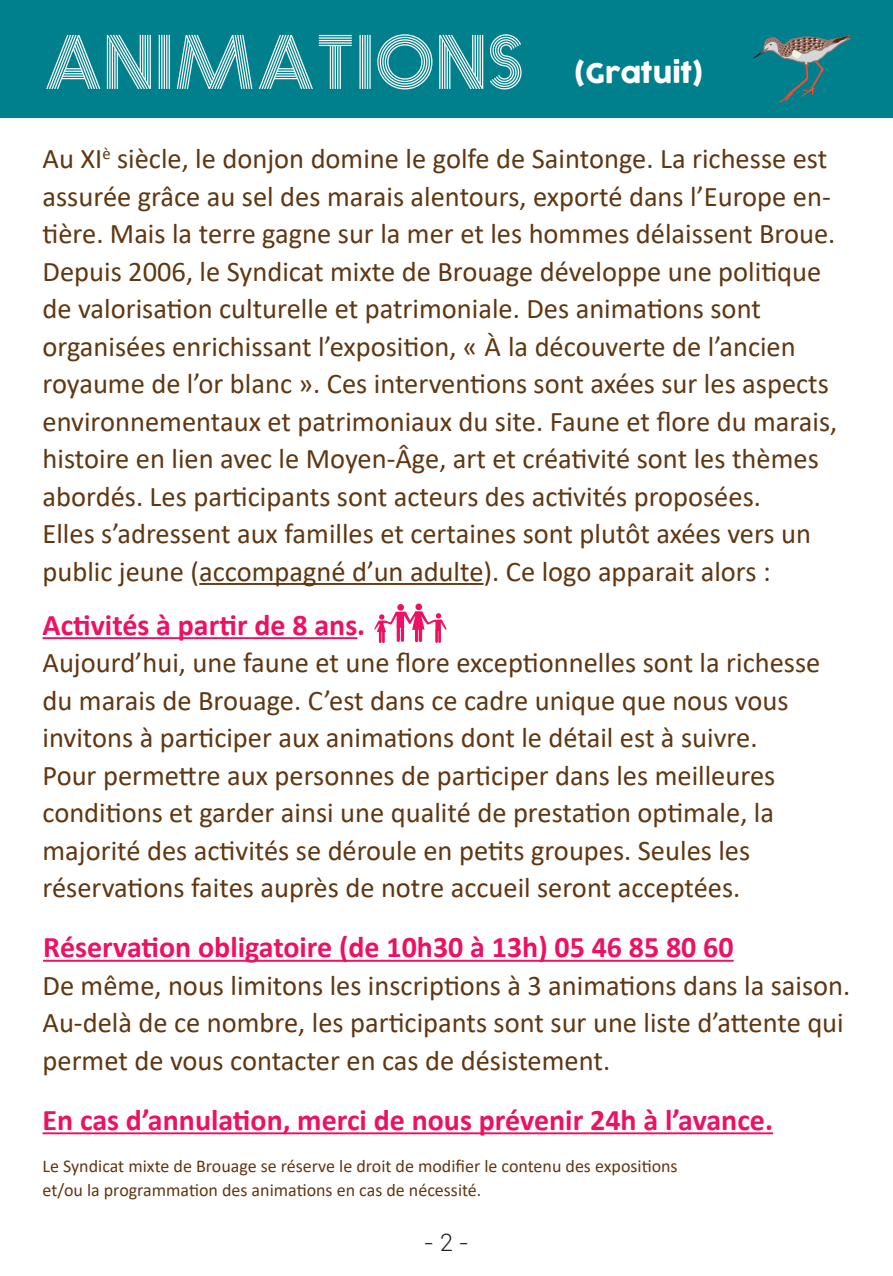
<style>
.page{position:relative;width:893px;height:1276px;background:#fff}
.page>*{position:absolute;margin:0;border:0;box-sizing:border-box;transform-origin:0 0}
.t1{font:69px "Prisma";letter-spacing:.05em;color:#fff}
.t2{font:700 30px "Calibri";color:#ec1163}
.t3{font:28.5px/37.5px "Calibri";color:#603711}
.t4{font:27px "Cocogoose";color:#fff}
.t5{font:300 24px "Roboto";color:#231f20}
.t6{font:18px/24px "Calibri";color:#603711}
</style>
<div class="page">
<div style="left:0;top:0;width:893px;height:117px;background:#00808c"></div>
<hr style="left:199px;top:583px;width:285px;height:2px;background:#603711">
<hr style="left:43px;top:637px;width:314px;height:2px;background:#ec1163">
<hr style="left:43px;top:959px;width:691px;height:2px;background:#ec1163">
<hr style="left:43px;top:1132px;width:730px;height:2px;background:#ec1163">
<svg style="left:374px;top:611px;width:73px;height:31px"></svg>
<div style="left:397px;top:604px;width:7px;height:7px;background:#ec1163;border-radius:50%"></div>
<div style="left:415px;top:603px;width:7px;height:7px;background:#ec1163;border-radius:50%"></div>
<svg style="left:752px;top:35px;width:99px;height:68px"></svg>
<h1 class="t1" style="left:43px;top:11px;width:479px">ANIMATIONS</h1>
<p class="t4" style="left:574px;top:54px;width:131px">(GRATUIT)</p>
<p class="t3" style="left:43px;top:139px;width:796px">Au XI<sup>è</sup> siècle, le donjon domine le golfe de Saintonge. La richesse est assurée grâce au sel des marais alentours, exporté dans l’Europe en&shy;tière. Mais la terre gagne sur la mer et les hommes délaissent Broue.<br>Depuis 2006, le Syndicat mixte de Brouage développe une politique de valorisation culturelle et patrimoniale. Des animations sont organisées enrichissant l’exposition, « À la découverte de l’ancien royaume de l’or blanc ». Ces interventions sont axées sur les aspects environnementaux et patrimoniaux du site. Faune et flore du marais, histoire en lien avec le Moyen-Âge, art et créativité sont les thèmes abordés. Les participants sont acteurs des activités proposées.<br>Elles s’adressent aux familles et certaines sont plutôt axées vers un public jeune (accompagné d’un adulte). Ce logo apparait alors :</p>
<p class="t2" style="left:43px;top:603px;width:324px">Activités à partir de 8 ans.</p>
<p class="t3" style="left:43px;top:643px;width:779px">Aujourd’hui, une faune et une flore exceptionnelles sont la richesse du marais de Brouage. C’est dans ce cadre unique que nous vous invitons à participer aux animations dont le détail est à suivre.<br>Pour permettre aux personnes de participer dans les meilleures conditions et garder ainsi une qualité de prestation optimale, la majorité des activités se déroule en petits groupes. Seules les réservations faites auprès de notre accueil seront acceptées.</p>
<p class="t2" style="left:43px;top:926px;width:692px">Réservation obligatoire (de 10h30 à 13h) 05 46 85 80 60</p>
<p class="t3" style="left:43px;top:966px;width:809px">De même, nous limitons les inscriptions à 3 animations dans la saison.<br>Au-delà de ce nombre, les participants sont sur une liste d’attente qui permet de vous contacter en cas de désistement.</p>
<p class="t2" style="left:43px;top:1098px;width:732px">En cas d’annulation, merci de nous prévenir 24h à l’avance.</p>
<p class="t6" style="left:43px;top:1153px;width:637px">Le Syndicat mixte de Brouage se réserve le droit de modifier le contenu des expositions et/ou la programmation des animations en cas de nécessité.</p>
<p class="t5" style="left:424px;top:1226px;width:47px">- 2 -</p>
</div>
